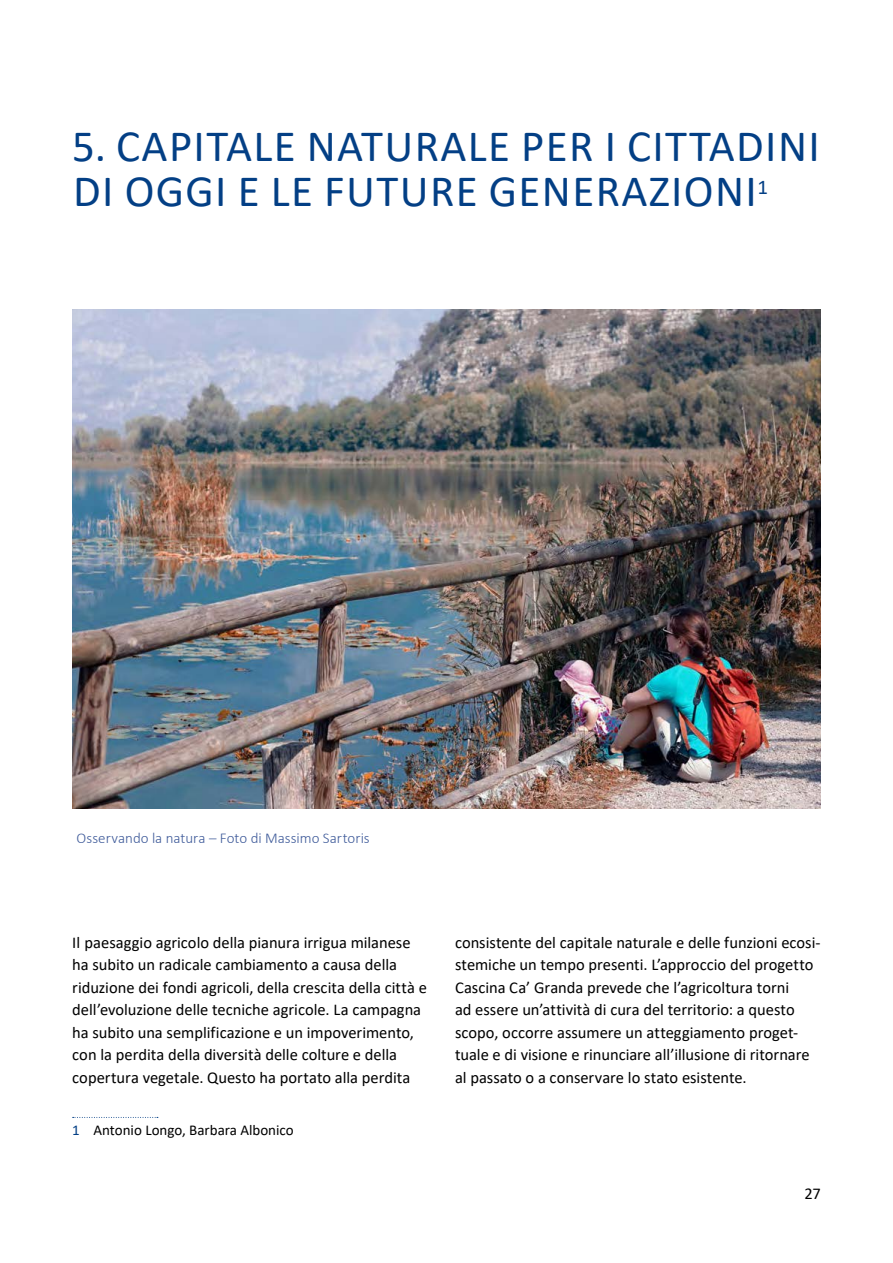
<style>
.page{position:relative;width:893px;height:1263px;background:#fff}
.page>*{position:absolute;margin:0;border:0;box-sizing:border-box;transform-origin:0 0}
.QTitoloCapitolo{font:45px/45px "Calibri";letter-spacing:.03em;color:#033f85}
.QTESTOxoxoxoxoxox{font:16.5px/22.5px "Calibri";color:#000}
.QDidascaliaFoto{font:300 15px "Calibri";color:#3f5b9a}
.QNotaPPTesto{font:15px "Calibri";color:#000}
.s1{color:#033f85}
</style>
<div class="page">
<img style="left:72px;top:310px;width:749px;height:498px">
<svg style="left:73px;top:1117px;width:85px;height:1px"></svg>
<p class="QTitoloCapitolo" style="left:72px;top:123px;width:749px">5. CAPITALE NATURALE PER I CITTADINI<br>DI OGGI E LE FUTURE GENERAZIONI<sup>1</sup></p>
<p class="QDidascaliaFoto" style="left:77px;top:829px;width:295px">Osservando la natura – Foto di Massimo Sartoris</p>
<p class="QTESTOxoxoxoxoxox" style="left:72px;top:931px;width:356px">Il<sup>1</sup>paesaggio agricolo della pianura irrigua milanese ha subito un radicale cambiamento a causa della riduzione dei fondi agricoli, della crescita della città e dell’evoluzione delle tecniche agricole. La campagna ha subito una semplificazione e un impoverimento, con la perdita della diversità delle colture e della copertura vegetale. Questo ha portato alla perdita</p>
<p class="QNotaPPTesto" style="left:72px;top:1120px;width:223px"><span class="s1">1</span> Antonio Longo, Barbara Albonico</p>
<p class="QTESTOxoxoxoxoxox" style="left:455px;top:931px;width:367px">consistente del capitale naturale e delle funzioni ecosi&shy;stemiche un tempo presenti. L’approccio del progetto Cascina Ca’ Granda prevede che l’agricoltura torni<br>ad essere un’attività di cura del territorio: a questo scopo, occorre assumere un atteggiamento proget&shy;tuale e di visione e rinunciare all’illusione di ritornare al passato o a conservare lo stato esistente.</p>
<p class="QTESTOxoxoxoxoxox" style="left:804px;top:1182px;width:18px">27</p>
</div>
